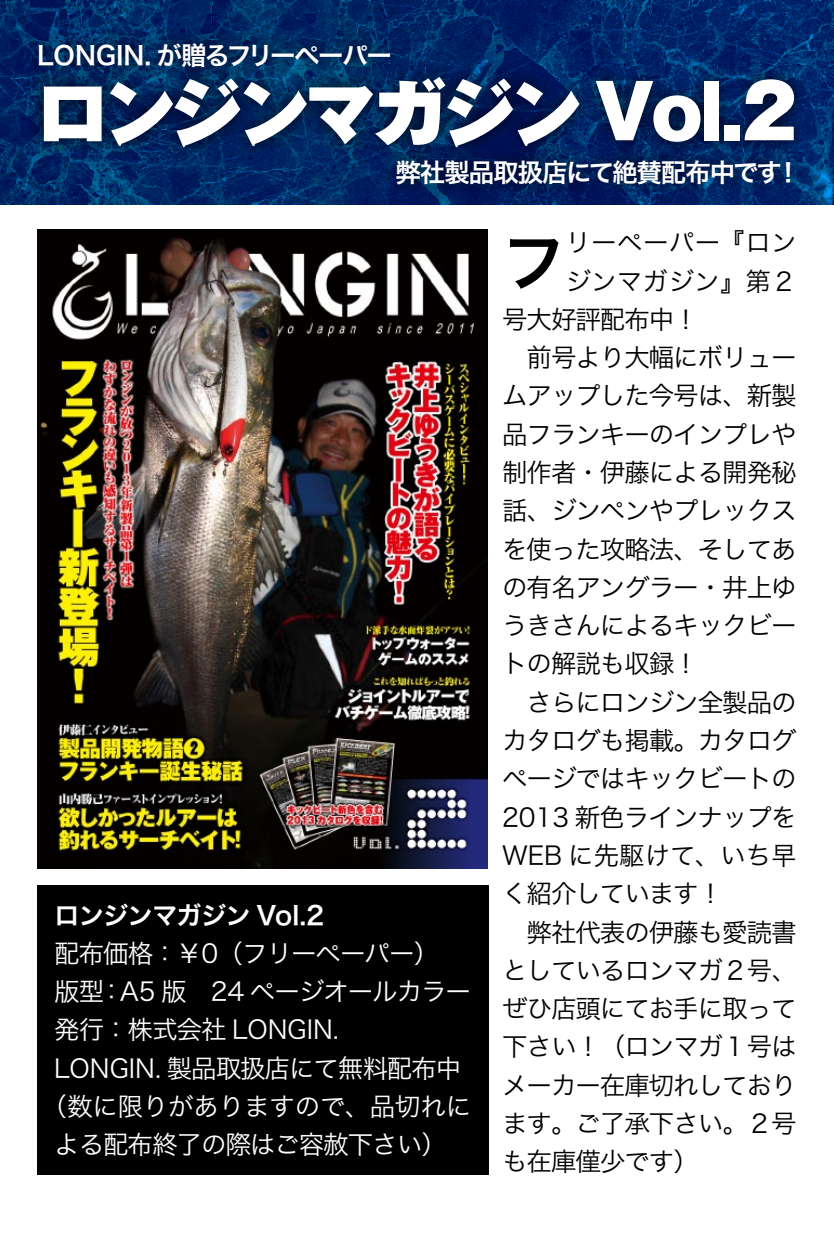
<style>
.page{position:relative;width:834px;height:1251px;background:#fff}
.page>*{position:absolute;margin:0;border:0;box-sizing:border-box;transform-origin:0 0}
.t1{font:900 72.3px "Gothic MB101 Pro";letter-spacing:-.065em;color:#fff}
.t2{font:63.9px "Hira Kaku Pro W6";color:#000}
.t3{font:25.5px "Hira Kaku Pro W3";letter-spacing:-.04em;color:#000}
.t4{font:25.5px "Hira Kaku Pro W3";letter-spacing:-.04em;color:#fff}
.t5{font:25.5px "Hira Kaku Pro W6";letter-spacing:-.04em;color:#fff}
.t6{font:25.5px "Hira Kaku Pro W3";letter-spacing:-.01em;color:#fff}
.t7{font:25.5px "Hira Kaku Pro W3";color:#fff}
.t8{font:25.5px "Hira Kaku Pro W3";color:#000}
.t9{font:25.5px "Hira Kaku Pro W3";letter-spacing:.015em;color:#000}
.t10{font:25.5px "Hira Kaku Pro W3";letter-spacing:.01em;color:#000}
</style>
<div class="page">
<img style="left:0;top:0;width:833px;height:204px">
<div style="left:22px;top:27px;width:786px;height:134px;background:#000;opacity:.75"></div>
<div style="left:379px;top:143px;width:426px;height:55px;background:#000;opacity:.75"></div>
<div style="left:37px;top:884px;width:451px;height:290px;background:#000"></div>
<img style="left:37px;top:230px;width:450px;height:637px">
<p class="t5" style="left:37px;top:32px;width:356px">LONGIN. が贈るフリーペーパー</p>
<h1 class="t1" style="left:37px;top:52px;width:761px">ロンジンマガジン Vol.2</h1>
<p class="t5" style="left:395px;top:149px;width:407px">弊社製品取扱店にて絶賛配布中です！</p>
<p class="t5" style="left:54px;top:891px;width:271px">ロンジンマガジン Vol.2</p>
<p class="t4" style="left:54px;top:930px;width:386px">配布価格：￥0（フリーペーパー）</p>
<p class="t4" style="left:54px;top:968px;width:418px">版型：A5 版　24 ページオールカラー</p>
<p class="t7" style="left:54px;top:1006px;width:286px">発行：株式会社 LONGIN.</p>
<p class="t4" style="left:54px;top:1045px;width:408px">LONGIN. 製品取扱店にて無料配布中</p>
<p class="t6" style="left:41px;top:1083px;width:431px">（数に限りがありますので、品切れに</p>
<p class="t4" style="left:54px;top:1121px;width:394px">よる配布終了の際はご容赦下さい）</p>
<h2 class="t2" style="left:502px;top:204px;width:65px">フ</h2>
<p class="t9" style="left:565px;top:220px;width:233px">リーペーパー『ロン</p>
<p class="t10" style="left:565px;top:258px;width:233px">ジンマガジン』第２</p>
<p class="t3" style="left:502px;top:296px;width:198px">号大好評配布中！</p>
<p class="t3" style="left:526px;top:335px;width:271px">前号より大幅にボリュー</p>
<p class="t3" style="left:502px;top:373px;width:296px">ムアップした今号は、新製</p>
<p class="t3" style="left:502px;top:411px;width:296px">品フランキーのインプレや</p>
<p class="t3" style="left:502px;top:449px;width:296px">制作者・伊藤による開発秘</p>
<p class="t3" style="left:502px;top:488px;width:296px">話、ジンペンやプレックス</p>
<p class="t3" style="left:502px;top:526px;width:296px">を使った攻略法、そしてあ</p>
<p class="t3" style="left:502px;top:564px;width:296px">の有名アングラー・井上ゆ</p>
<p class="t3" style="left:502px;top:602px;width:296px">うきさんによるキックビー</p>
<p class="t3" style="left:502px;top:641px;width:198px">トの解説も収録！</p>
<p class="t3" style="left:526px;top:679px;width:271px">さらにロンジン全製品の</p>
<p class="t3" style="left:502px;top:717px;width:296px">カタログも掲載。カタログ</p>
<p class="t3" style="left:502px;top:756px;width:296px">ページではキックビートの</p>
<p class="t3" style="left:502px;top:794px;width:296px">2013 新色ラインナップを</p>
<p class="t8" style="left:502px;top:832px;width:296px">WEB に先駆けて、いち早</p>
<p class="t3" style="left:502px;top:870px;width:223px">く紹介しています！</p>
<p class="t3" style="left:526px;top:909px;width:271px">弊社代表の伊藤も愛読書</p>
<p class="t3" style="left:502px;top:947px;width:296px">としているロンマガ2 号、</p>
<p class="t3" style="left:502px;top:985px;width:296px">ぜひ店頭にてお手に取って</p>
<p class="t3" style="left:502px;top:1023px;width:296px">下さい！（ロンマガ１号は</p>
<p class="t3" style="left:502px;top:1062px;width:296px">メーカー在庫切れしており</p>
<p class="t3" style="left:502px;top:1100px;width:296px">ます。ご了承下さい。２号</p>
<p class="t3" style="left:502px;top:1138px;width:198px">も在庫僅少です）</p>
</div>
